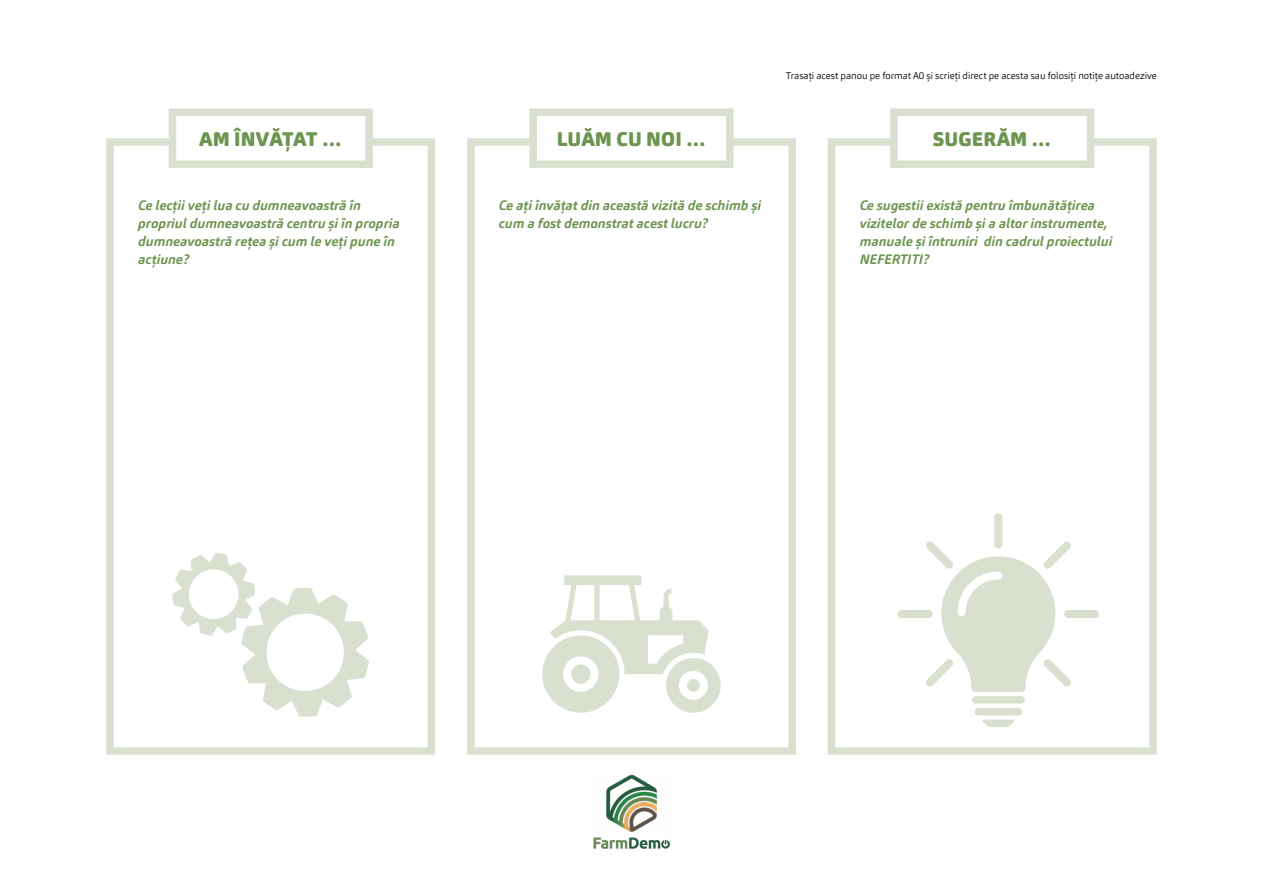
<style>
.page{position:relative;width:1263px;height:893px;background:#fff}
.page>*{position:absolute;margin:0;border:0;box-sizing:border-box;transform-origin:0 0}
.t1{font:900 19.5px "Carnas";letter-spacing:.005em;color:#6c954f}
.t2{font:italic 700 13.5px/18px "Carnas";color:#6c954f}
.t3{font:300 9.75px "Carnas";color:#000}
</style>
<div class="page">
<div style="left:106px;top:138px;width:329px;height:617px;border:8px solid #d9e0cf"></div>
<div style="left:172px;top:112px;width:197px;height:52px;background:#fff"></div>
<div style="left:169px;top:108px;width:204px;height:60px;border:8px solid #d9e0cf"></div>
<div style="left:467px;top:138px;width:329px;height:617px;border:8px solid #d9e0cf"></div>
<div style="left:533px;top:112px;width:197px;height:52px;background:#fff"></div>
<div style="left:529px;top:108px;width:204px;height:60px;border:8px solid #d9e0cf"></div>
<div style="left:828px;top:138px;width:329px;height:617px;border:8px solid #d9e0cf"></div>
<div style="left:894px;top:112px;width:196px;height:52px;background:#fff"></div>
<div style="left:890px;top:108px;width:204px;height:60px;border:8px solid #d9e0cf"></div>
<div style="left:975px;top:708px;width:47px;height:7px;background:#d9e0cf;border-radius:4px"></div>
<div style="left:972px;top:696px;width:53px;height:8px;background:#d9e0cf;border-radius:4px"></div>
<svg style="left:982px;top:720px;width:33px;height:7px"></svg>
<div style="left:898px;top:610px;width:35px;height:8px;background:#d9e0cf;border-radius:4px"></div>
<div style="left:1064px;top:610px;width:35px;height:8px;background:#d9e0cf;border-radius:4px"></div>
<div style="left:994px;top:513px;width:8px;height:35px;background:#d9e0cf;border-radius:4px"></div>
<svg style="left:926px;top:541px;width:145px;height:151px"></svg>
<svg style="left:172px;top:553px;width:197px;height:164px"></svg>
<svg style="left:542px;top:575px;width:179px;height:138px"></svg>
<img style="left:593px;top:774px;width:77px;height:75px">
<p class="t3" style="left:786px;top:69px;width:372px">Trasați acest panou pe format A0 și scrieți direct pe acesta sau folosiți notițe autoadezive</p>
<h1 class="t1" style="left:199px;top:126px;width:145px">AM ÎNVĂȚAT …</h1>
<h1 class="t1" style="left:557px;top:126px;width:151px">LUĂM CU NOI …</h1>
<h1 class="t1" style="left:933px;top:126px;width:121px">SUGERĂM …</h1>
<p class="t2" style="left:138px;top:197px;width:263px">Ce lecții veți lua cu dumneavoastră în propriul dumneavoastră centru și în propria dumneavoastră rețea și cum le veți pune în acțiune?</p>
<p class="t2" style="left:860px;top:196px;width:254px">Ce sugestii există pentru îmbunătățirea vizitelor de schimb și a altor instrumente, manuale și întruniri din cadrul proiectului NEFERTITI?</p>
<p class="t2" style="left:499px;top:197px;width:264px">Ce ați învățat din această vizită de schimb și cum a fost demonstrat acest lucru?</p>
</div>
